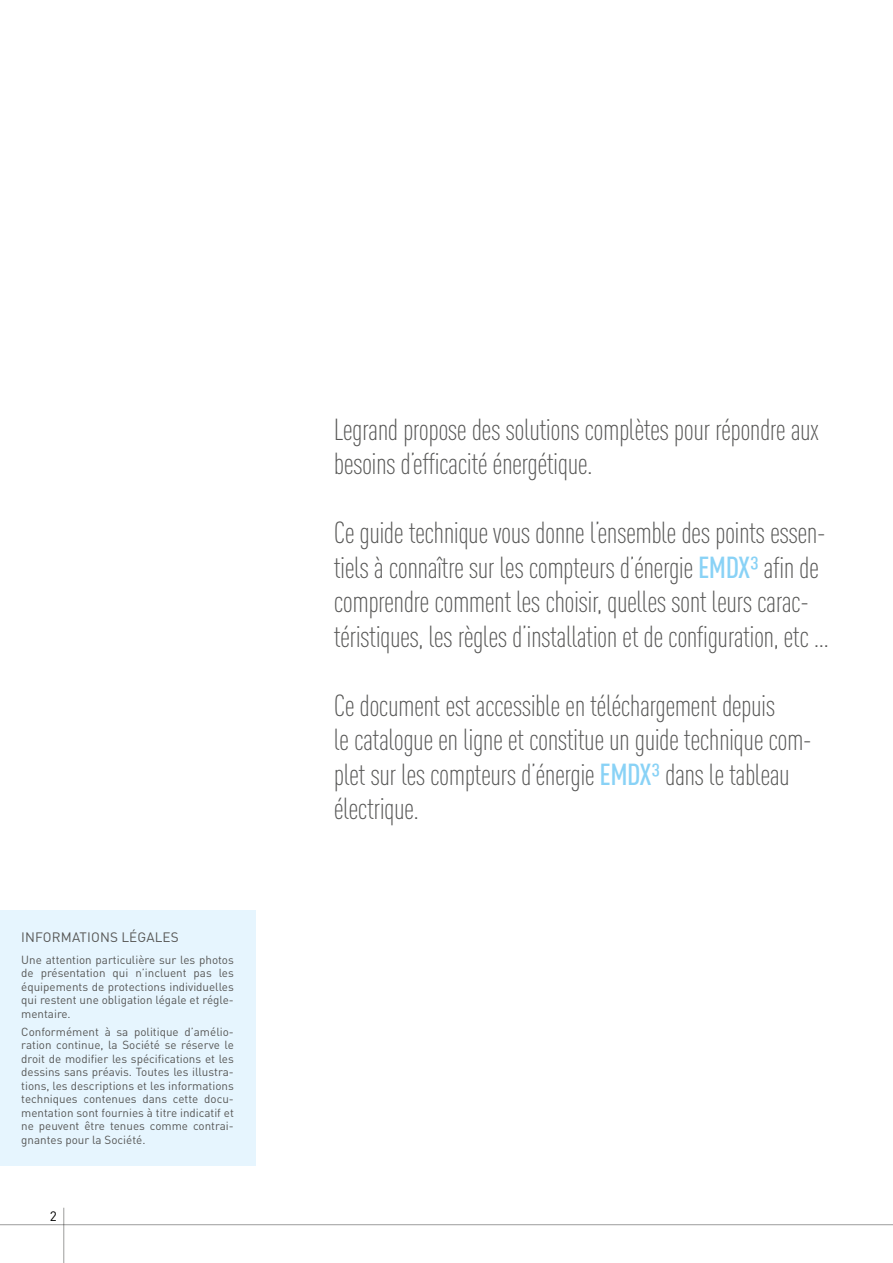
<style>
.page{position:relative;width:893px;height:1263px;background:#fff}
.page>*{position:absolute;margin:0;border:0;box-sizing:border-box;transform-origin:0 0}
.t1{font:300 condensed 30px/34.5px "DIN Pro";letter-spacing:-.02em;color:#575756}
.t2{font:13.5px "DIN Pro";letter-spacing:.01em;color:#575756}
.t3{font:13.5px "DIN Pro";color:#000}
.t4{font:11.7px/13.5px "DIN Pro";color:#575756;text-align:justify}
.s1{font-weight:500;color:#89d2f6}
</style>
<div class="page">
<hr style="left:63px;top:1208px;width:1px;height:55px;background:#9d9d9c">
<hr style="left:0;top:1224px;width:893px;height:1px;background:#9d9d9c">
<div style="left:0;top:910px;width:255px;height:255px;background:#e6f5fe"></div>
<p class="t2" style="left:21px;top:928px;width:159px">INFORMATIONS LÉGALES</p>
<p class="t4" style="left:21px;top:952px;width:214px">Une attention particulière sur les photos de présentation qui n’incluent pas les équipements de protections individuelles qui restent une obligation légale et régle&shy;mentaire.</p>
<p class="t4" style="left:21px;top:1024px;width:214px">Conformément à sa politique d’amélio&shy;ration continue, la Société se réserve le droit de modifier les spécifications et les dessins sans préavis. Toutes les illustra&shy;tions, les descriptions et les informations techniques contenues dans cette docu&shy;mentation sont fournies à titre indicatif et ne peuvent être tenues comme contrai&shy;gnantes pour la Société.</p>
<p class="t3" style="left:50px;top:1207px;width:9px">2</p>
<h1 class="t1" style="left:334px;top:412px;width:487px">Legrand propose des solutions complètes pour répondre aux besoins d’efficacité énergétique.</h1>
<p class="t1" style="left:334px;top:515px;width:497px">Ce guide technique vous donne l’ensemble des points essen&shy;tiels à connaître sur les compteurs d’énergie <span class="s1">EMDX³</span> afin de comprendre comment les choisir, quelles sont leurs carac&shy;téristiques, les règles d’installation et de configuration, etc …</p>
<h1 class="t1" style="left:334px;top:688px;width:480px">Ce document est accessible en téléchargement depuis<br>le catalogue en ligne et constitue un guide technique com&shy;plet sur les compteurs d’énergie <span class="s1">EMDX³</span> dans le tableau électrique.</h1>
</div>
